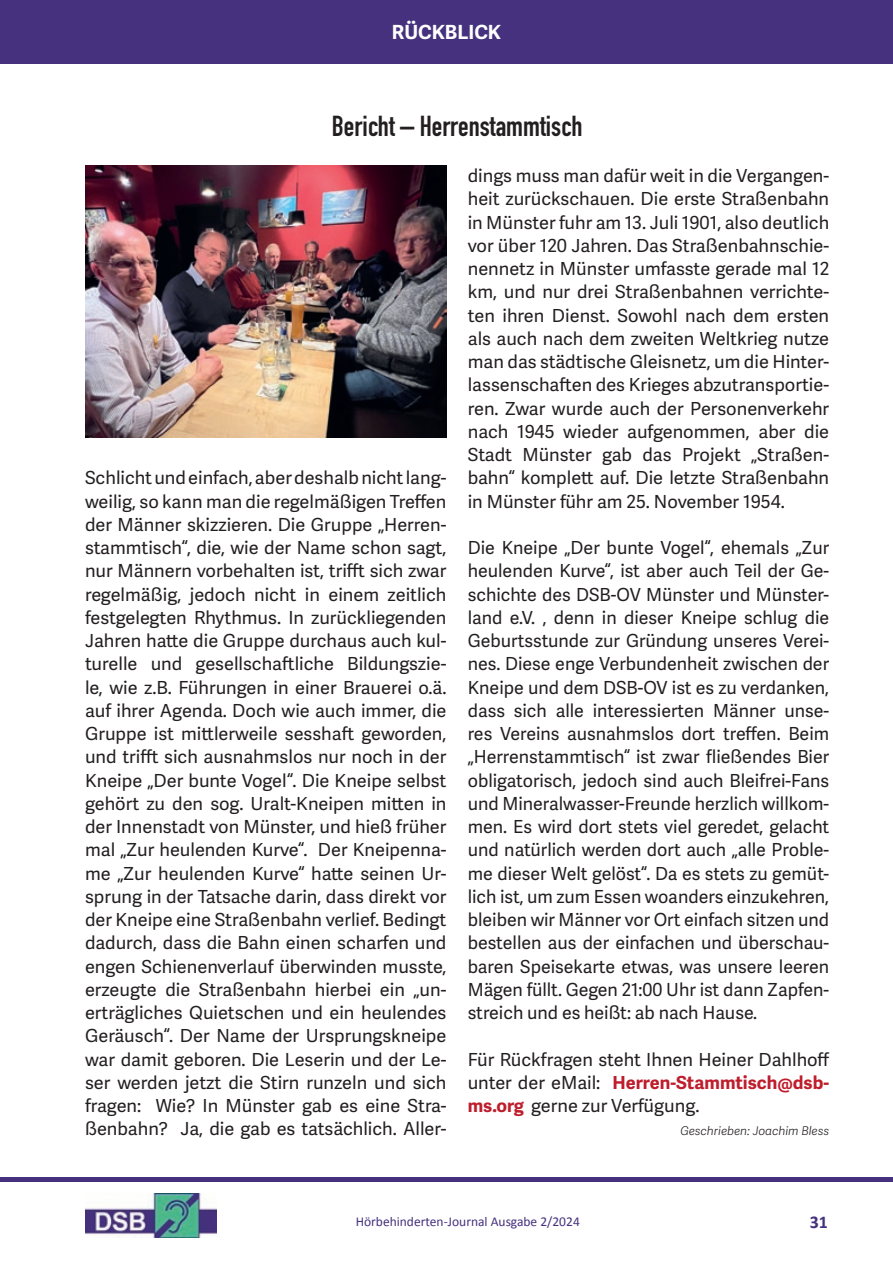
<style>
.page{position:relative;width:893px;height:1263px;background:#fff}
.page>*{position:absolute;margin:0;border:0;box-sizing:border-box;transform-origin:0 0}
.t1{font:700 28.5px "DIN Condensed";color:#231f20}
.t2{font:700 19.5px "Adelle Sans";color:#fff}
.t3{font:18px/23.2px "Adelle Sans";color:#231f20;text-align:justify}
.t4{font:700 18px "Calibri";color:#45317d}
.t5{font:13.5px "Calibri";color:#45317d}
.t6{font:italic 300 12px "Adelle Sans";color:#231f20}
.s1{font-weight:700;color:#be1d2c}
</style>
<div class="page">
<img style="left:85px;top:1193px;width:131px;height:44px">
<div style="left:0;top:1177px;width:893px;height:5px;background:#45317d"></div>
<div style="left:0;top:0;width:893px;height:64px;background:#45317d"></div>
<img style="left:85px;top:165px;width:361px;height:273px">
<p class="t2" style="left:369px;top:18px;width:132px">ÜBERSCHR FT</p>
<p class="t2" style="left:392px;top:18px;width:111px">RÜCKBLICK</p>
<p class="t1" style="left:332px;top:106px;width:252px">Bericht – Herrenstammtisch</p>
<p class="t3" style="left:85px;top:466px;width:363px">Schlicht und einfach, aber deshalb nicht lang&shy;weilig, so kann man die regelmäßigen Treffen der Männer skizzieren. Die Gruppe „Herren&shy;stammtisch“, die, wie der Name schon sagt, nur Männern vorbehalten ist, trifft sich zwar regelmäßig, jedoch nicht in einem zeitlich festgelegten Rhythmus. In zurückliegenden Jahren hatte die Gruppe durchaus auch kul&shy;turelle und gesellschaftliche Bildungszie&shy;le, wie z.B. Führungen in einer Brauerei o.ä. auf ihrer Agenda. Doch wie auch immer, die Gruppe ist mittlerweile sesshaft geworden, und trifft sich ausnahmslos nur noch in der Kneipe „Der bunte Vogel“. Die Kneipe selbst gehört zu den sog. Uralt-Kneipen mitten in der Innenstadt von Münster, und hieß früher mal „Zur heulenden Kurve“. Der Kneipenna&shy;me „Zur heulenden Kurve“ hatte seinen Ur&shy;sprung in der Tatsache darin, dass direkt vor der Kneipe eine Straßenbahn verlief. Bedingt dadurch, dass die Bahn einen scharfen und engen Schienenverlauf überwinden musste, erzeugte die Straßenbahn hierbei ein „un&shy;erträgliches Quietschen und ein heulendes Geräusch“. Der Name der Ursprungskneipe war damit geboren. Die Leserin und der Le&shy;ser werden jetzt die Stirn runzeln und sich fragen: Wie? In Münster gab es eine Stra&shy;ßenbahn? Ja, die gab es tatsächlich. Aller-</p>
<p class="t3" style="left:468px;top:163px;width:363px">dings muss man dafür weit in die Vergangen&shy;heit zurückschauen. Die erste Straßenbahn in Münster fuhr am 13. Juli 1901, also deutlich vor über 120 Jahren. Das Straßenbahnschie&shy;nennetz in Münster umfasste gerade mal 12 km, und nur drei Straßenbahnen verrichte&shy;ten ihren Dienst. Sowohl nach dem ersten als auch nach dem zweiten Weltkrieg nutze man das städtische Gleisnetz, um die Hinter&shy;lassenschaften des Krieges abzutransportie&shy;ren. Zwar wurde auch der Personenverkehr nach 1945 wieder aufgenommen, aber die Stadt Münster gab das Projekt „Straßen&shy;bahn“ komplett auf. Die letzte Straßenbahn in Münster führ am 25. November 1954.</p>
<p class="t3" style="left:468px;top:535px;width:363px">Die Kneipe „Der bunte Vogel“, ehemals „Zur heulenden Kurve“, ist aber auch Teil der Ge&shy;schichte des DSB-OV Münster und Münster&shy;land e.V. , denn in dieser Kneipe schlug die Geburtsstunde zur Gründung unseres Verei&shy;nes. Diese enge Verbundenheit zwischen der Kneipe und dem DSB-OV ist es zu verdanken, dass sich alle interessierten Männer unse&shy;res Vereins ausnahmslos dort treffen. Beim „Herrenstammtisch“ ist zwar fließendes Bier obligatorisch, jedoch sind auch Bleifrei-Fans und Mineralwasser-Freunde herzlich willkom&shy;men. Es wird dort stets viel geredet, gelacht und natürlich werden dort auch „alle Proble&shy;me dieser Welt gelöst“. Da es stets zu gemüt&shy;lich ist, um zum Essen woanders einzukehren, bleiben wir Männer vor Ort einfach sitzen und bestellen aus der einfachen und überschau&shy;baren Speisekarte etwas, was unsere leeren Mägen füllt. Gegen 21:00 Uhr ist dann Zapfen&shy;streich und es heißt: ab nach Hause.</p>
<p class="t3" style="left:468px;top:1047px;width:363px">Für Rückfragen steht Ihnen Heiner Dahlhoff unter der eMail: <span class="s1">Herren-Stammtisch@dsb&shy;ms.org</span> gerne zur Verfügung.</p>
<p class="t6" style="left:680px;top:1122px;width:150px">Geschrieben: Joachim Bless</p>
<p class="t5" style="left:356px;top:1213px;width:226px">Hörbehinderten-Journal Ausgabe 2/2024</p>
<p class="t4" style="left:810px;top:1210px;width:20px">31</p>
</div>
